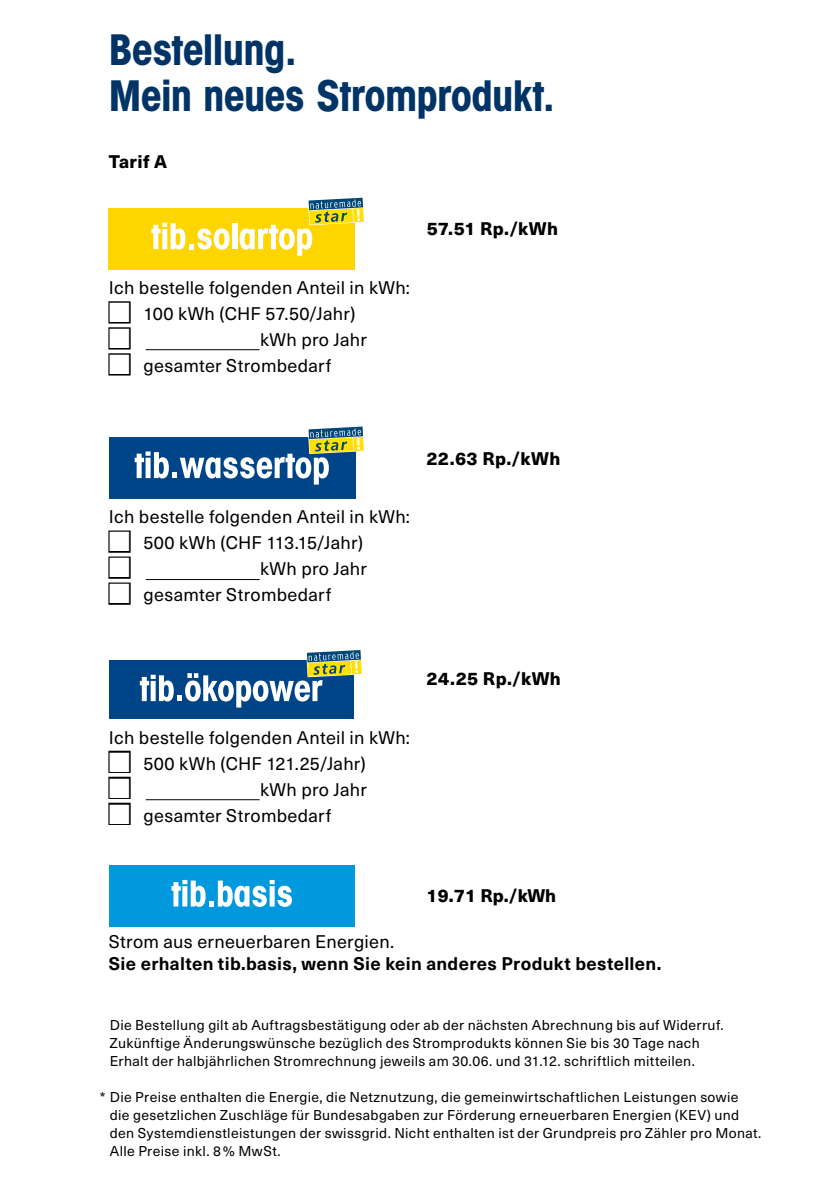
<style>
.page{position:relative;width:828px;height:1191px;background:#fff}
.page>*{position:absolute;margin:0;border:0;box-sizing:border-box;transform-origin:0 0}
.t1{font:700 condensed 46px "Avant Gard EF";color:#003466}
.Copy{font:28px "Zapf Dingbats ITC";color:#fff}
.Copy-2{font:18px "Neue Haas Unica Pro";letter-spacing:.015em;color:#000}
.Copy-3{font:700 18px "Neue Haas Unica Pro";letter-spacing:.015em;color:#000}
.Copy-4{font:800 18px "Neue Haas Unica Pro";letter-spacing:.02em;color:#000}
.t2{font:14px/18px "Neue Haas Unica Pro";letter-spacing:.025em;color:#000}
.s1{color:#fff}
</style>
<div class="page">
<div style="left:108px;top:301px;width:23px;height:22px;border:3px solid #000"></div>
<div style="left:108px;top:327px;width:23px;height:22px;border:3px solid #000"></div>
<div style="left:108px;top:353px;width:23px;height:22px;border:3px solid #000"></div>
<hr style="left:146px;top:349px;width:114px;height:1px;background:#000">
<div style="left:109px;top:208px;width:246px;height:61px;background:#ffd500"></div>
<svg style="left:151px;top:223px;width:78px;height:27px"></svg>
<div style="left:232px;top:223px;width:5px;height:26px;background:#fff"></div>
<svg style="left:240px;top:197px;width:124px;height:59px"></svg>
<div style="left:108px;top:530px;width:23px;height:23px;border:3px solid #000"></div>
<div style="left:108px;top:556px;width:23px;height:23px;border:3px solid #000"></div>
<div style="left:108px;top:582px;width:23px;height:23px;border:3px solid #000"></div>
<hr style="left:146px;top:579px;width:114px;height:1px;background:#000">
<div style="left:109px;top:437px;width:246px;height:61px;background:#048"></div>
<svg style="left:135px;top:426px;width:229px;height:58px"></svg>
<div style="left:108px;top:750px;width:23px;height:23px;border:3px solid #000"></div>
<div style="left:108px;top:776px;width:23px;height:23px;border:3px solid #000"></div>
<div style="left:108px;top:802px;width:23px;height:23px;border:3px solid #000"></div>
<hr style="left:146px;top:799px;width:114px;height:1px;background:#000">
<div style="left:109px;top:660px;width:244px;height:58px;background:#048"></div>
<svg style="left:140px;top:650px;width:222px;height:57px"></svg>
<div style="left:109px;top:865px;width:246px;height:61px;background:#09d"></div>
<svg style="left:171px;top:880px;width:121px;height:27px"></svg>
<p class="t1" style="left:109px;top:22px;width:189px">Bestellung.</p>
<p class="t1" style="left:109px;top:68px;width:447px">Mein neues Stromprodukt.</p>
<p class="Copy-4" style="left:109px;top:150px;width:60px">Tarif A</p>
<p class="Copy-2" style="left:109px;top:277px;width:303px">Ich bestelle folgenden Anteil in kWh:</p>
<p class="Copy-2" style="left:109px;top:303px;width:248px"><span class="s1">■</span> 100 kWh (CHF 57.50/Jahr)</p>
<p class="Copy" style="left:109px;top:325px;width:23px">■</p>
<p class="Copy-2" style="left:260px;top:329px;width:108px">kWh pro Jahr</p>
<p class="Copy-2" style="left:109px;top:355px;width:224px"><span class="s1">■</span> gesamter Strombedarf</p>
<p class="Copy-4" style="left:427px;top:218px;width:133px">57.51 Rp./kWh</p>
<p class="Copy-2" style="left:109px;top:506px;width:303px">Ich bestelle folgenden Anteil in kWh:</p>
<p class="Copy-2" style="left:109px;top:532px;width:255px"><span class="s1">■</span> 500 kWh (CHF 113.15/Jahr)</p>
<p class="Copy" style="left:109px;top:554px;width:23px">■</p>
<p class="Copy-2" style="left:260px;top:558px;width:108px">kWh pro Jahr</p>
<p class="Copy-2" style="left:109px;top:584px;width:224px"><span class="s1">■</span> gesamter Strombedarf</p>
<p class="Copy-4" style="left:426px;top:447px;width:135px">22.63 Rp./kWh</p>
<p class="Copy-2" style="left:109px;top:726px;width:303px">Ich bestelle folgenden Anteil in kWh:</p>
<p class="Copy-2" style="left:109px;top:752px;width:258px"><span class="s1">■</span> 500 kWh (CHF 121.25/Jahr)</p>
<p class="Copy" style="left:109px;top:774px;width:23px">■</p>
<p class="Copy-2" style="left:260px;top:778px;width:108px">kWh pro Jahr</p>
<p class="Copy-2" style="left:109px;top:804px;width:224px"><span class="s1">■</span> gesamter Strombedarf</p>
<p class="Copy-4" style="left:426px;top:668px;width:136px">24.25 Rp./kWh</p>
<p class="Copy-4" style="left:426px;top:884px;width:131px">19.71 Rp./kWh</p>
<p class="Copy-2" style="left:109px;top:931px;width:287px">Strom aus erneuerbaren Energien.</p>
<p class="Copy-3" style="left:109px;top:953px;width:554px">Sie erhalten tib.basis, wenn Sie kein anderes Produkt bestellen.</p>
<p class="t2" style="left:110px;top:1015px;width:615px">Die Bestellung gilt ab Auftragsbestätigung oder ab der nächsten Abrechnung bis auf Widerruf.</p>
<p class="t2" style="left:110px;top:1033px;width:591px">Zukünftige Änderungswünsche bezüglich des Stromprodukts können Sie bis 30 Tage nach</p>
<p class="t2" style="left:110px;top:1051px;width:586px">Erhalt der halbjährlichen Stromrechnung jeweils am 30.06. und 31.12. schriftlich mitteilen.</p>
<p class="t2" style="left:110px;top:1087px;width:653px;text-indent:-10px">* Die Preise enthalten die Energie, die Netznutzung, die gemeinwirtschaftlichen Leistungen sowie die gesetzlichen Zuschläge für Bundesabgaben zur Förderung erneuerbaren Energien (KEV) und den Systemdienstleistungen der swissgrid. Nicht enthalten ist der Grundpreis pro Zähler pro Monat.<br>Alle Preise inkl. 8 % MwSt.</p>
</div>
